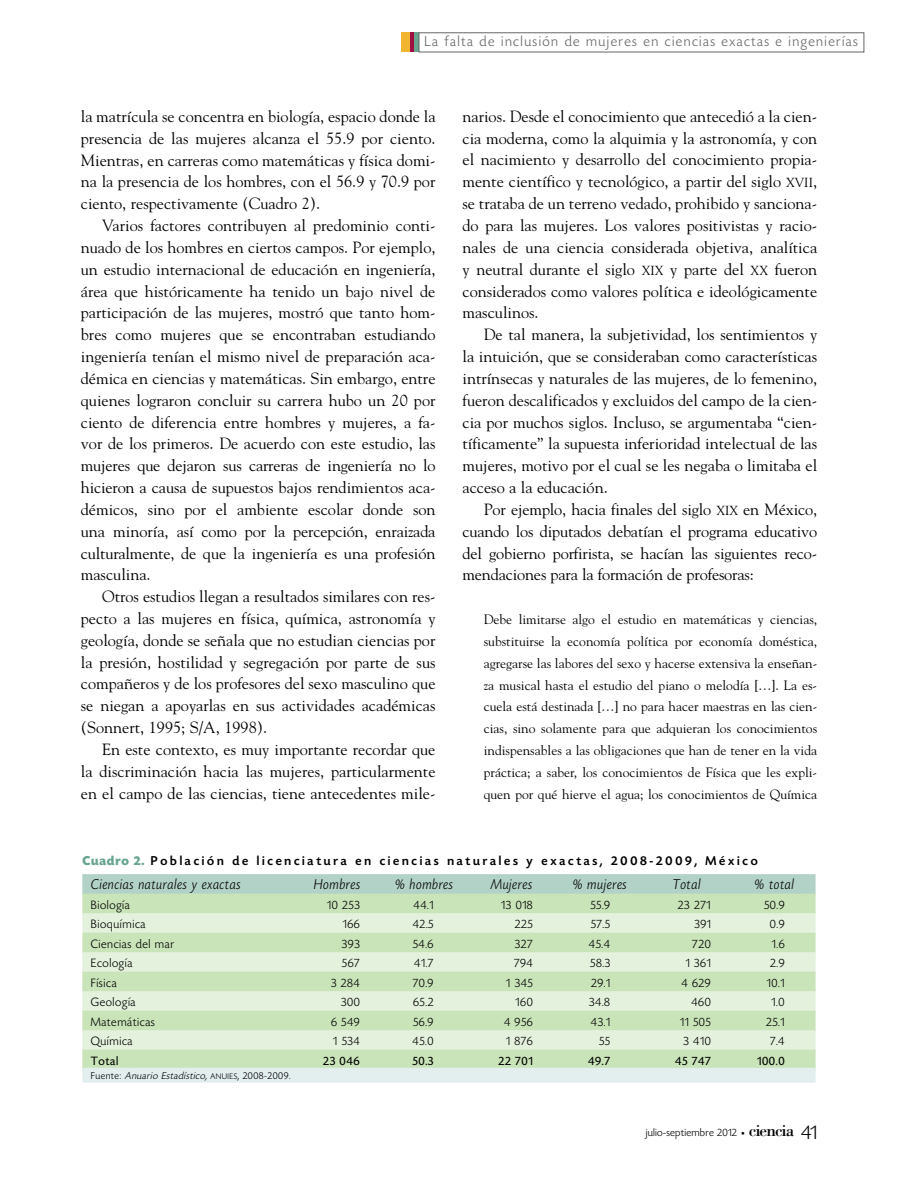
<style>
.page{position:relative;width:915px;height:1191px;background:#fff}
.page>*{position:absolute;margin:0;border:0;box-sizing:border-box;transform-origin:0 0}
.t1{font:17.25px "Bodoni";letter-spacing:-.05em;color:#000}
.t2{font:16.2px/21.8px "Goudy";color:#000;text-align:justify}
.t3{font:italic 300 15px "Today HEF";letter-spacing:.045em;color:#000}
.t4{font:300 15px "Today HEF";letter-spacing:.095em;color:#666}
.t5{font:13.5px/21.9px "Goudy";color:#000;text-align:justify}
.t6{font:500 13.5px "Today HEF";letter-spacing:.205em;color:#000}
.t7{font:300 12.75px "Today HEF";letter-spacing:.045em;color:#000}
.t8{font:12.75px "Today HEF";letter-spacing:.05em;color:#000}
.t9{font:300 11.25px "Today HEF";letter-spacing:.025em;color:#000}
.t10{font:italic 300 10.5px "Today HEF";color:#000}
.s1{font-size:13.05px}
.s2{font-weight:700;color:#67a58f}
.s3{font-style:normal}
.s4{font-style:normal;font-size:8.55px}
.s5{font-family:"Officina Sans";font-weight:400;font-size:7.5px}
.s6{font-family:"Today HEF";font-weight:300;font-size:21px}
</style>
<div class="page">
<hr style="left:401px;top:32px;width:4px;height:20px;background:#f2b531">
<div style="left:405px;top:32px;width:5px;height:20px;background:#f2b531"></div>
<hr style="left:410px;top:32px;width:4px;height:20px;background:#9f0f42">
<div style="left:414px;top:32px;width:5px;height:20px;background:#67a58f"></div>
<div style="left:418px;top:32px;width:446px;height:20px;border:1px solid #666"></div>
<div style="left:82px;top:874px;width:733px;height:21px;background:#b3d2c7"></div>
<div style="left:82px;top:893px;width:733px;height:21px;background:#c9e4b8"></div>
<div style="left:82px;top:913px;width:733px;height:21px;background:#e4f1dc"></div>
<div style="left:82px;top:932px;width:733px;height:21px;background:#c9e4b8"></div>
<div style="left:82px;top:952px;width:733px;height:21px;background:#e4f1dc"></div>
<div style="left:82px;top:971px;width:733px;height:21px;background:#c9e4b8"></div>
<div style="left:82px;top:991px;width:733px;height:21px;background:#e4f1dc"></div>
<div style="left:82px;top:1010px;width:733px;height:21px;background:#c9e4b8"></div>
<div style="left:82px;top:1030px;width:733px;height:21px;background:#e4f1dc"></div>
<div style="left:82px;top:1049px;width:733px;height:21px;background:#c9e4b8"></div>
<div style="left:82px;top:1067px;width:733px;height:15px;background:#e3eeef"></div>
<p class="t4" style="left:424px;top:35px;width:434px">La falta de inclusión de mujeres en ciencias exactas e ingenierías</p>
<p class="t2" style="left:81px;top:105px;width:356px">la matrícula se concentra en biología, espacio donde la presencia de las mujeres alcanza el 55.9 por ciento.<br>Mientras, en carreras como matemáticas y física domi&shy;na la presencia de los hombres, con el 56.9 y 70.9 por ciento, respectivamente (Cuadro 2).</p>
<p class="t2" style="left:81px;top:215px;width:356px;text-indent:21px">Varios factores contribuyen al predominio conti&shy;nuado de los hombres en ciertos campos. Por ejemplo, un estudio internacional de educación en ingeniería, área que históricamente ha tenido un bajo nivel de participación de las mujeres, mostró que tanto hom&shy;bres como mujeres que se encontraban estudiando ingeniería tenían el mismo nivel de preparación aca&shy;démica en ciencias y matemáticas. Sin embargo, entre quienes lograron concluir su carrera hubo un 20 por ciento de diferencia entre hombres y mujeres, a fa&shy;vor de los primeros. De acuerdo con este estudio, las mujeres que dejaron sus carreras de ingeniería no lo hicieron a causa de supuestos bajos rendimientos aca&shy;démicos, sino por el ambiente escolar donde son una minoría, así como por la percepción, enraizada culturalmente, de que la ingeniería es una profesión masculina.</p>
<p class="t2" style="left:81px;top:585px;width:356px;text-indent:21px">Otros estudios llegan a resultados similares con res&shy;pecto a las mujeres en física, química, astronomía y geología, donde se señala que no estudian ciencias por la presión, hostilidad y segregación por parte de sus compañeros y de los profesores del sexo masculino que se niegan a apoyarlas en sus actividades académicas (Sonnert, 1995; S/A, 1998).</p>
<p class="t2" style="left:81px;top:738px;width:356px;text-indent:21px">En este contexto, es muy importante recordar que la discriminación hacia las mujeres, particularmente en el campo de las ciencias, tiene antecedentes mile-</p>
<p class="t2" style="left:462px;top:105px;width:356px">narios. Desde el conocimiento que antecedió a la cien&shy;cia moderna, como la alquimia y la astronomía, y con el nacimiento y desarrollo del conocimiento propia&shy;mente científico y tecnológico, a partir del siglo <span class="s1">XVII</span>, se trataba de un terreno vedado, prohibido y sanciona&shy;do para las mujeres. Los valores positivistas y racio&shy;nales de una ciencia considerada objetiva, analítica y neutral durante el siglo <span class="s1">XIX</span> y parte del <span class="s1">XX</span> fueron considerados como valores política e ideológicamente masculinos.</p>
<p class="t2" style="left:462px;top:324px;width:356px;text-indent:21px">De tal manera, la subjetividad, los sentimientos y la intuición, que se consideraban como características intrínsecas y naturales de las mujeres, de lo femenino, fueron descalificados y excluidos del campo de la cien&shy;cia por muchos siglos. Incluso, se argumentaba “cien&shy;tíficamente” la supuesta inferioridad intelectual de las mujeres, motivo por el cual se les negaba o limitaba el acceso a la educación.</p>
<p class="t2" style="left:462px;top:498px;width:356px;text-indent:21px">Por ejemplo, hacia finales del siglo <span class="s1">XIX</span> en México, cuando los diputados debatían el programa educativo del gobierno porfirista, se hacían las siguientes reco&shy;mendaciones para la formación de profesoras:</p>
<p class="t5" style="left:483px;top:608px;width:335px">Debe limitarse algo el estudio en matemáticas y ciencias, substituirse la economía política por economía doméstica, agregarse las labores del sexo y hacerse extensiva la enseñan&shy;za musical hasta el estudio del piano o melodía […]. La es&shy;cuela está destinada […] no para hacer maestras en las cien&shy;cias, sino solamente para que adquieran los conocimientos indispensables a las obligaciones que han de tener en la vida práctica; a saber, los conocimientos de Física que les expli&shy;quen por qué hierve el agua; los conocimientos de Química</p>
<p class="t6" style="left:82px;top:855px;width:676px"><span class="s2">Cuadro 2.</span> Población de licenciatura en ciencias naturales y exactas, 2008-2009, México</p>
<p class="t3" style="left:91px;top:878px;width:151px">Ciencias naturales y exactas</p>
<p class="t3" style="left:314px;top:878px;width:48px">Hombres</p>
<p class="t3" style="left:395px;top:878px;width:59px">% hombres</p>
<p class="t3" style="left:490px;top:878px;width:43px">Mujeres</p>
<p class="t3" style="left:572px;top:878px;width:55px">% mujeres</p>
<p class="t3" style="left:672px;top:878px;width:29px">Total</p>
<p class="t3" style="left:754px;top:878px;width:41px">% total</p>
<p class="t7" style="left:91px;top:899px;width:40px">Biología</p>
<p class="t7" style="left:327px;top:899px;width:34px">10 253</p>
<p class="t7" style="left:413px;top:899px;width:21px">44.1</p>
<p class="t7" style="left:501px;top:899px;width:33px">13 018</p>
<p class="t7" style="left:590px;top:899px;width:21px">55.9</p>
<p class="t7" style="left:677px;top:899px;width:34px">23 271</p>
<p class="t7" style="left:763px;top:899px;width:22px">50.9</p>
<p class="t7" style="left:91px;top:919px;width:56px">Bioquímica</p>
<p class="t7" style="left:342px;top:919px;width:18px">166</p>
<p class="t7" style="left:412px;top:919px;width:22px">42.5</p>
<p class="t7" style="left:514px;top:919px;width:19px">225</p>
<p class="t7" style="left:590px;top:919px;width:21px">57.5</p>
<p class="t7" style="left:694px;top:919px;width:18px">391</p>
<p class="t7" style="left:769px;top:919px;width:16px">0.9</p>
<p class="t7" style="left:91px;top:938px;width:85px">Ciencias del mar</p>
<p class="t7" style="left:342px;top:938px;width:19px">393</p>
<p class="t7" style="left:412px;top:938px;width:22px">54.6</p>
<p class="t7" style="left:514px;top:938px;width:19px">327</p>
<p class="t7" style="left:588px;top:938px;width:23px">45.4</p>
<p class="t7" style="left:692px;top:938px;width:20px">720</p>
<p class="t7" style="left:771px;top:938px;width:14px">1.6</p>
<p class="t7" style="left:91px;top:958px;width:43px">Ecología</p>
<p class="t7" style="left:342px;top:958px;width:19px">567</p>
<p class="t7" style="left:414px;top:958px;width:21px">41.7</p>
<p class="t7" style="left:514px;top:958px;width:20px">794</p>
<p class="t7" style="left:590px;top:958px;width:21px">58.3</p>
<p class="t7" style="left:685px;top:958px;width:26px">1 361</p>
<p class="t7" style="left:769px;top:958px;width:16px">2.9</p>
<p class="t7" style="left:91px;top:977px;width:27px">Física</p>
<p class="t7" style="left:331px;top:977px;width:30px">3 284</p>
<p class="t7" style="left:412px;top:977px;width:22px">70.9</p>
<p class="t7" style="left:506px;top:977px;width:28px">1 345</p>
<p class="t7" style="left:590px;top:977px;width:21px">29.1</p>
<p class="t7" style="left:681px;top:977px;width:31px">4 629</p>
<p class="t7" style="left:766px;top:977px;width:19px">10.1</p>
<p class="t7" style="left:91px;top:997px;width:46px">Geología</p>
<p class="t7" style="left:341px;top:997px;width:20px">300</p>
<p class="t7" style="left:413px;top:997px;width:22px">65.2</p>
<p class="t7" style="left:515px;top:997px;width:19px">160</p>
<p class="t7" style="left:589px;top:997px;width:22px">34.8</p>
<p class="t7" style="left:691px;top:997px;width:21px">460</p>
<p class="t7" style="left:771px;top:997px;width:14px">1.0</p>
<p class="t7" style="left:91px;top:1016px;width:65px">Matemáticas</p>
<p class="t7" style="left:331px;top:1016px;width:30px">6 549</p>
<p class="t7" style="left:413px;top:1016px;width:22px">56.9</p>
<p class="t7" style="left:504px;top:1016px;width:30px">4 956</p>
<p class="t7" style="left:590px;top:1016px;width:21px">43.1</p>
<p class="t7" style="left:679px;top:1016px;width:32px">11 505</p>
<p class="t7" style="left:765px;top:1016px;width:20px">25.1</p>
<p class="t7" style="left:91px;top:1036px;width:43px">Química</p>
<p class="t7" style="left:333px;top:1036px;width:28px">1 534</p>
<p class="t7" style="left:412px;top:1036px;width:22px">45.0</p>
<p class="t7" style="left:506px;top:1036px;width:28px">1 876</p>
<p class="t7" style="left:599px;top:1036px;width:13px">55</p>
<p class="t7" style="left:683px;top:1036px;width:29px">3 410</p>
<p class="t7" style="left:769px;top:1036px;width:16px">7.4</p>
<p class="t8" style="left:91px;top:1055px;width:29px">Total</p>
<p class="t8" style="left:323px;top:1055px;width:38px">23 046</p>
<p class="t8" style="left:412px;top:1055px;width:22px">50.3</p>
<p class="t8" style="left:498px;top:1055px;width:36px">22 701</p>
<p class="t8" style="left:588px;top:1055px;width:23px">49.7</p>
<p class="t8" style="left:674px;top:1055px;width:37px">45 747</p>
<p class="t8" style="left:756px;top:1055px;width:29px">100.0</p>
<p class="t10" style="left:91px;top:1071px;width:201px"><span class="s3">Fuente:</span> Anuario Estadístico, <span class="s4">ANUIES</span><span class="s3">, 2008-2009.</span></p>
<p class="t9" style="left:645px;top:1127px;width:101px">julio-septiembre 2012 <span class="s5">•</span></p>
<p class="t1" style="left:748px;top:1120px;width:70px">ciencia <span class="s6">41</span></p>
</div>
